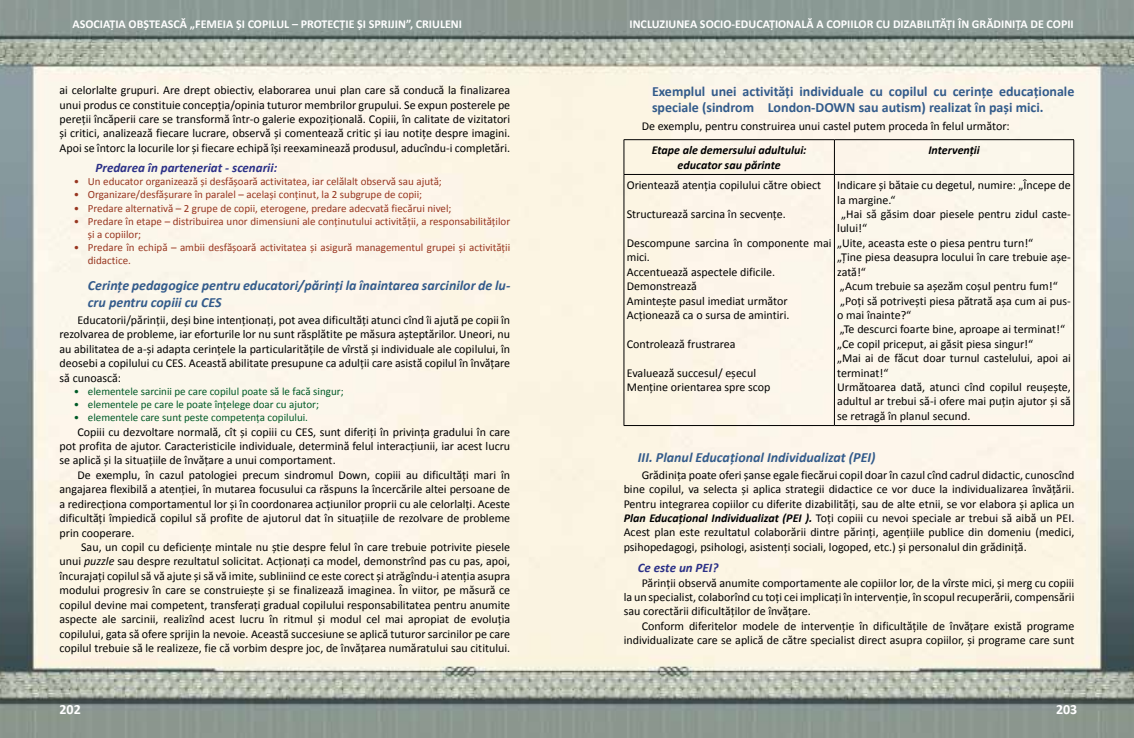
<style>
.page{position:relative;width:1134px;height:738px;background:#fff}
.page>*{position:absolute;margin:0;border:0;box-sizing:border-box;transform-origin:0 0}
.t1{font:italic 700 14px/16.8px "Calibri";color:#335b8b}
.t2{font:700 14px/16.8px "Calibri";color:#335b8b}
.t3{font:700 14px "Calibri";color:#fff}
.t4{font:italic 700 13px "Calibri";color:#2b3087}
.t5{font:12px/14.4px "Calibri";color:#000;text-align:justify}
.t6{font:700 12px "Calibri";color:#fff}
.t7{font:italic 700 12px/14.4px "Calibri";color:#000;text-align:center}
.t8{font:11px/13.2px "Calibri";color:#983620}
.t9{font:11px "Calibri";color:#005a27}
.s1{font-style:italic}
.s2{font-weight:700;font-style:italic}
</style>
<div class="page">
<img style="left:0;top:0;width:1134px;height:737px">
<hr style="left:624px;top:139px;width:210px;height:1px;background:#000">
<hr style="left:624px;top:140px;width:1px;height:34px;background:#000">
<hr style="left:834px;top:139px;width:240px;height:1px;background:#000">
<hr style="left:834px;top:140px;width:1px;height:34px;background:#000">
<hr style="left:1073px;top:140px;width:1px;height:34px;background:#000">
<hr style="left:624px;top:174px;width:210px;height:1px;background:#000">
<hr style="left:624px;top:174px;width:1px;height:251px;background:#000">
<hr style="left:834px;top:174px;width:240px;height:1px;background:#000">
<hr style="left:834px;top:174px;width:1px;height:251px;background:#000">
<hr style="left:1073px;top:174px;width:1px;height:251px;background:#000">
<hr style="left:624px;top:425px;width:210px;height:1px;background:#000">
<hr style="left:834px;top:425px;width:240px;height:1px;background:#000">
<p class="t6" style="left:73px;top:16px;width:391px">ASOCIAŢIA OBŞTEASCĂ „FEMEIA ŞI COPILUL – PROTECŢIE ŞI SPRIJIN”, CRIULENI</p>
<p class="t6" style="left:629px;top:16px;width:446px">INCLUZIUNEA SOCIO-EDUCAŢIONALĂ A COPIILOR CU DIZABILITĂŢI ÎN GRĂDINIŢA DE COPII</p>
<p class="t5" style="left:60px;top:83px;width:452px">ai celorlalte grupuri. Are drept obiectiv, elaborarea unui plan care să conducă la finalizarea unui produs ce constituie concepţia/opinia tuturor membrilor grupului. Se expun posterele pe pereţii încăperii care se transformă într-o galerie expoziţională. Copiii, în calitate de vizitatori şi critici, analizează fiecare lucrare, observă şi comentează critic şi iau notiţe despre imagini.<br>Apoi se întorc la locurile lor şi fiecare echipă îşi reexaminează produsul, aducîndu-i completări.</p>
<p class="t4" style="left:96px;top:159px;width:183px">Predarea în parteneriat - scenarii:</p>
<p class="t8" style="left:74px;top:175px;width:370px">• Un educator organizează şi desfăşoară activitatea, iar celălalt observă sau ajută;</p>
<p class="t8" style="left:74px;top:188px;width:350px">• Organizare/desfăşurare în paralel – acelaşi conţinut, la 2 subgrupe de copii;</p>
<p class="t8" style="left:74px;top:201px;width:379px">• Predare alternativă – 2 grupe de copii, eterogene, predare adecvată fiecărui nivel;</p>
<p class="t8" style="left:88px;top:214px;width:424px;text-indent:-14px">• Predare în etape – distribuirea unor dimensiuni ale conţinutului activităţii, a responsabilităţilor şi a copiilor;</p>
<p class="t8" style="left:88px;top:241px;width:424px;text-indent:-14px">• Predare în echipă – ambii desfăşoară activitatea şi asigură managementul grupei şi activităţii didactice.</p>
<p class="t1" style="left:88px;top:276px;width:424px">Cerinţe pedagogice pentru educatori/părinţi la înaintarea sarcinilor de lu&shy;cru pentru copiii cu CES</p>
<p class="t5" style="left:60px;top:312px;width:452px;text-indent:18px">Educatorii/părinţii, deşi bine intenţionaţi, pot avea dificultăţi atunci cînd îi ajută pe copii în rezolvarea de probleme, iar eforturile lor nu sunt răsplătite pe măsura aşteptărilor. Uneori, nu au abilitatea de a-şi adapta cerinţele la particularităţile de vîrstă şi individuale ale copilului, în deosebi a copilului cu CES. Această abilitate presupune ca adulţii care asistă copilul în învăţare să cunoască:</p>
<p class="t9" style="left:74px;top:384px;width:271px">• elementele sarcinii pe care copilul poate să le facă singur;</p>
<p class="t9" style="left:74px;top:397px;width:247px">• elementele pe care le poate înţelege doar cu ajutor;</p>
<p class="t9" style="left:74px;top:410px;width:236px">• elementele care sunt peste competenţa copilului.</p>
<p class="t5" style="left:60px;top:424px;width:452px;text-indent:18px">Copiii cu dezvoltare normală, cît şi copiii cu CES, sunt diferiţi în privinţa gradului în care pot profita de ajutor. Caracteristicile individuale, determină felul interacţiunii, iar acest lucru se aplică şi la situaţiile de învăţare a unui comportament.</p>
<p class="t5" style="left:60px;top:467px;width:452px;text-indent:18px">De exemplu, în cazul patologiei precum sindromul Down, copiii au dificultăţi mari în angajarea flexibilă a atenţiei, în mutarea focusului ca răspuns la încercările altei persoane de a redirecţiona comportamentul lor şi în coordonarea acţiunilor proprii cu ale celorlalţi. Aceste dificultăţi împiedică copilul să profite de ajutorul dat în situaţiile de rezolvare de probleme prin cooperare.</p>
<p class="t5" style="left:60px;top:539px;width:452px;text-indent:22px">Sau, un copil cu deficienţe mintale nu ştie despre felul în care trebuie potrivite piesele unui <span class="s1">puzzle</span> sau despre rezultatul solicitat. Acţionaţi ca model, demonstrînd pas cu pas, apoi, încurajaţi copilul să vă ajute şi să vă imite, subliniind ce este corect şi atrăgîndu-i atenţia asupra modului progresiv în care se construieşte şi se finalizează imaginea. În viitor, pe măsură ce copilul devine mai competent, transferaţi gradual copilului responsabilitatea pentru anumite aspecte ale sarcinii, realizînd acest lucru în ritmul şi modul cel mai apropiat de evoluţia copilului, gata să ofere sprijin la nevoie. Această succesiune se aplică tuturor sarcinilor pe care copilul trebuie să le realizeze, fie că vorbim despre joc, de învăţarea număratului sau cititului.</p>
<p class="t2" style="left:652px;top:82px;width:424px">Exemplul unei activităţi individuale cu copilul cu cerinţe educaţionale speciale (sindrom London-DOWN sau autism) realizat în paşi mici.</p>
<p class="t5" style="left:642px;top:118px;width:370px">De exemplu, pentru construirea unui castel putem proceda în felul următor:</p>
<p class="t7" style="left:652px;top:143px;width:156px">Etape ale demersului adultului: educator sau părinte</p>
<p class="t7" style="left:928px;top:143px;width:53px">Intervenţii</p>
<p class="t5" style="left:627px;top:178px;width:196px">Orientează atenţia copilului către obiect</p>
<p class="t5" style="left:627px;top:207px;width:161px">Structurează sarcina în secvenţe.</p>
<p class="t5" style="left:627px;top:235px;width:206px;text-align:left">Descompune sarcina în componente mai mici.<br>Accentuează aspectele dificile.<br>Demonstrează<br>Aminteşte pasul imediat următor<br>Acţionează ca o sursa de amintiri.</p>
<p class="t5" style="left:627px;top:336px;width:110px">Controlează frustrarea</p>
<p class="t5" style="left:627px;top:365px;width:145px">Evaluează succesul/ eşecul<br>Menţine orientarea spre scop</p>
<p class="t5" style="left:837px;top:178px;width:235px">Indicare şi bătaie cu degetul, numire: „Începe de</p>
<p class="t5" style="left:837px;top:192px;width:60px">la margine.“</p>
<p class="t5" style="left:841px;top:207px;width:231px">„Hai să găsim doar piesele pentru zidul caste-</p>
<p class="t5" style="left:837px;top:221px;width:31px">lului!“</p>
<p class="t5" style="left:837px;top:235px;width:198px">„Uite, aceasta este o piesa pentru turn!“</p>
<p class="t5" style="left:837px;top:250px;width:235px">„Ţine piesa deasupra locului în care trebuie aşe-</p>
<p class="t5" style="left:837px;top:264px;width:30px">zată!“</p>
<p class="t5" style="left:840px;top:279px;width:219px">„Acum trebuie sa aşezăm coşul pentru fum!“</p>
<p class="t5" style="left:840px;top:293px;width:232px">„Poţi să potriveşti piesa pătrată aşa cum ai pus-</p>
<p class="t5" style="left:837px;top:307px;width:76px">o mai înainte?“</p>
<p class="t5" style="left:840px;top:322px;width:227px">„Te descurci foarte bine, aproape ai terminat!“</p>
<p class="t5" style="left:837px;top:336px;width:197px">„Ce copil priceput, ai găsit piesa singur!“</p>
<p class="t5" style="left:837px;top:351px;width:235px">„Mai ai de făcut doar turnul castelului, apoi ai</p>
<p class="t5" style="left:837px;top:365px;width:53px">terminat!“</p>
<p class="t5" style="left:837px;top:379px;width:235px">Următoarea dată, atunci cînd copilul reuşeşte,</p>
<p class="t5" style="left:837px;top:394px;width:235px">adultul ar trebui să-i ofere mai puţin ajutor şi să</p>
<p class="t5" style="left:837px;top:408px;width:135px">se retragă în planul secund.</p>
<p class="t1" style="left:638px;top:448px;width:239px">III. Planul Educaţional Individualizat (PEI)</p>
<p class="t5" style="left:624px;top:467px;width:452px;text-indent:18px">Grădiniţa poate oferi şanse egale fiecărui copil doar în cazul cînd cadrul didactic, cunoscînd bine copilul, va selecta şi aplica strategii didactice ce vor duce la individualizarea învăţării.<br>Pentru integrarea copiilor cu diferite dizabilităţi, sau de alte etnii, se vor elabora şi aplica un <span class="s2">Plan Educaţional Individualizat (PEI ).</span> Toţi copiii cu nevoi speciale ar trebui să aibă un PEI.<br>Acest plan este rezultatul colaborării dintre părinţi, agenţiile publice din domeniu (medici, psihopedagogi, psihologi, asistenţi sociali, logoped, etc.) şi personalul din grădiniţă.</p>
<p class="t4" style="left:638px;top:559px;width:82px">Ce este un PEI?</p>
<p class="t5" style="left:624px;top:575px;width:452px;text-indent:18px">Părinţii observă anumite comportamente ale copiilor lor, de la vîrste mici, şi merg cu copiii la un specialist, colaborînd cu toţi cei implicaţi în intervenţie, în scopul recuperării, compensării sau corectării dificultăţilor de învăţare.</p>
<p class="t5" style="left:624px;top:618px;width:452px;text-align:right">Conform diferitelor modele de intervenţie în dificultăţile de învăţare există programe individualizate care se aplică de către specialist direct asupra copiilor, şi programe care sunt</p>
<p class="t3" style="left:60px;top:700px;width:23px">202</p>
<p class="t3" style="left:1056px;top:700px;width:23px">203</p>
</div>
